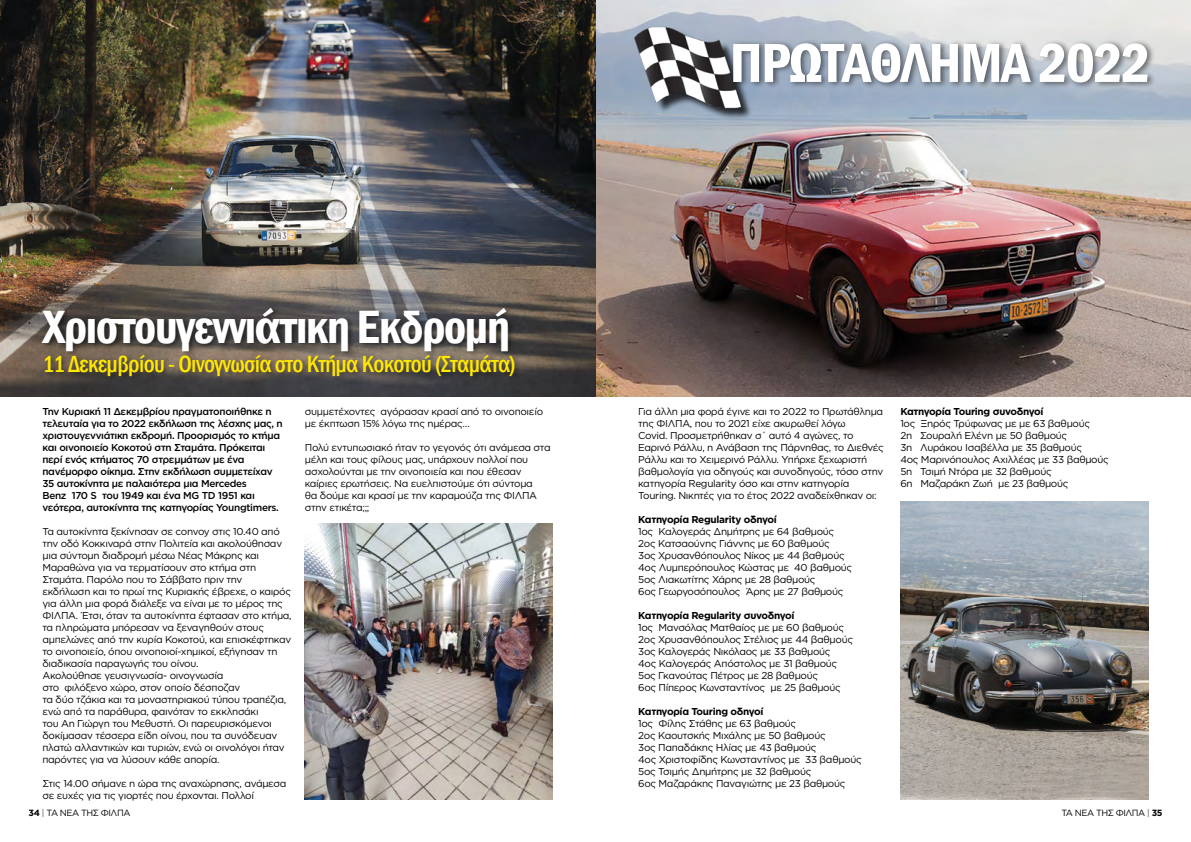
<style>
.page{position:relative;width:1191px;height:842px;background:#fff}
.page>*{position:absolute;margin:0;border:0;box-sizing:border-box;transform-origin:0 0}
.t1{font:600 condensed 57px "Franklin Gothic";letter-spacing:-.025em;color:#fff}
.t2{font:600 condensed 48px "Franklin Gothic";letter-spacing:-.025em;color:#fff}
.t3{font:500 condensed 24px "Franklin Gothic";letter-spacing:-.025em;color:#ffe800}
.t4{font:10px/12px "Gotham Greek";letter-spacing:-.03em;color:#000}
.t5{font:500 10px/12px "Gotham Greek";letter-spacing:-.03em;color:#000}
.t6{font:700 10px "Gotham Greek";letter-spacing:-.03em;color:#000}
.t7{font:9px "Gotham Greek";letter-spacing:-.05em;color:#000}
.s1{font-weight:700}
.s2{font-weight:300}
</style>
<div class="page">
<img style="left:0;top:0;width:1191px;height:396px">
<div style="left:637px;top:28px;width:116px;height:92px;background:#000;opacity:.75"></div>
<img style="left:629px;top:23px;width:112px;height:88px">
<div style="left:39px;top:304px;width:483px;height:79px;background:#000;opacity:.5"></div>
<div style="left:730px;top:39px;width:425px;height:50px;background:#000;opacity:.5"></div>
<img style="left:305px;top:523px;width:248px;height:276px">
<img style="left:900px;top:502px;width:248px;height:297px">
<h1 class="t1" style="left:729px;top:25px;width:422px">ΠΡΩΤΑΘΛΗΜΑ 2022</h1>
<h2 class="t2" style="left:43px;top:295px;width:469px">Χριστουγεννιάτικη Εκδρομή</h2>
<h3 class="t3" style="left:43px;top:348px;width:475px">11 Δεκεμβρίου - Οινογνωσία στο Κτήμα Κοκοτού (Σταμάτα)</h3>
<p class="t5" style="left:42px;top:405px;width:242px">Την Κυριακή 11 Δεκεμβρίου πραγματοποιήθηκε η τελευταία για το 2022 εκδήλωση της λέσχης μας, η χριστουγεννιάτικη εκδρομή. Προορισμός το κτήμα και οινοποιείο Κοκοτού στη Σταμάτα. Πρόκειται περί ενός κτήματος 70 στρεμμάτων με ένα πανέμορφο οίκημα. Στην εκδήλωση συμμετείχαν 35 αυτοκίνητα με παλαιότερα μια Mercedes<br>Benz 170 S του 1949 και ένα MG TD 1951 και νεότερα, αυτοκίνητα της κατηγορίας Youngtimers.</p>
<p class="t4" style="left:42px;top:525px;width:251px">Τα αυτοκίνητα ξεκίνησαν σε convoy στις 10.40 από την οδό Κοκκιναρά στην Πολιτεία και ακολούθησαν μια σύντομη διαδρομή μέσω Νέας Μάκρης και Μαραθώνα για να τερματίσουν στο κτήμα στη Σταμάτα. Παρόλο που το Σάββατο πριν την εκδήλωση και το πρωί της Κυριακής έβρεχε, ο καιρός για άλλη μια φορά διάλεξε να είναι με το μέρος της ΦΙΛΠΑ. Έτσι, όταν τα αυτοκίνητα έφτασαν στο κτήμα, τα πληρώματα μπόρεσαν να ξεναγηθούν στους αμπελώνες από την κυρία Κοκοτού, και επισκέφτηκαν το οινοποιείο, όπου οινοποιοί-χημικοί, εξήγησαν τη διαδικασία παραγωγής του οίνου.<br>Ακολούθησε γευσιγνωσία- οινογνωσία<br>στο φιλόξενο χώρο, στον οποίο δέσποζαν<br>τα δύο τζάκια και τα μοναστηριακού τύπου τραπέζια, ενώ από τα παράθυρα, φαινόταν το εκκλησάκι<br>του Αη Γιώργη του Μεθυστή. Οι παρευρισκόμενοι δοκίμασαν τέσσερα είδη οίνου, που τα συνόδευαν πλατώ αλλαντικών και τυριών, ενώ οι οινολόγοι ήταν παρόντες για να λύσουν κάθε απορία.</p>
<p class="t4" style="left:42px;top:777px;width:245px">Στις 14.00 σήμανε η ώρα της αναχώρησης, ανάμεσα σε ευχές για τις γιορτές που έρχονται. Πολλοί</p>
<p class="t4" style="left:305px;top:405px;width:240px">συμμετέχοντες αγόρασαν κρασί από το οινοποιείο με έκπτωση 15% λόγω της ημέρας…</p>
<p class="t4" style="left:305px;top:441px;width:247px">Πολύ εντυπωσιακό ήταν το γεγονός ότι ανάμεσα στα μέλη και τους φίλους μας, υπάρχουν πολλοί που ασχολούνται με την οινοποιεία και που έθεσαν καίριες ερωτήσεις. Να ευελπιστούμε ότι σύντομα<br>θα δούμε και κρασί με την καραμούζα της ΦΙΛΠΑ στην ετικέτα;;;</p>
<p class="t4" style="left:638px;top:405px;width:247px">Για άλλη μια φορά έγινε και το 2022 το Πρωτάθλημα της ΦΙΛΠΑ, που το 2021 είχε ακυρωθεί λόγω<br>Covid. Προσμετρήθηκαν σ΄ αυτό 4 αγώνες, το Εαρινό Ράλλυ, η Ανάβαση της Πάρνηθας, το Διεθνές Ράλλυ και το Χειμερινό Ράλλυ. Υπήρχε ξεχωριστή βαθμολογία για οδηγούς και συνοδηγούς, τόσο στην κατηγορία Regularity όσο και στην κατηγορία Touring. Νικητές για το έτος 2022 αναδείχθηκαν οι:</p>
<p class="t6" style="left:638px;top:513px;width:140px">Κατηγορία Regularity οδηγοί</p>
<p class="t4" style="left:638px;top:525px;width:216px">1ος Καλογεράς Δημήτρης με 64 βαθμούς 2ος Κατσαούνης Γιάννης με 60 βαθμούς<br>3ος Χρυσανθόπουλος Νίκος με 44 βαθμούς 4ος Λυμπερόπουλος Κώστας με 40 βαθμούς 5ος Λιακωτίτης Χάρης με 28 βαθμούς<br>6ος Γεωργοσόπουλος Άρης με 27 βαθμούς</p>
<p class="t6" style="left:638px;top:609px;width:158px">Κατηγορία Regularity συνοδηγοί</p>
<p class="t4" style="left:638px;top:621px;width:216px">1ος Μανσόλας Ματθαίος με με 60 βαθμούς 2ος Χρυσανθόπουλος Στέλιος με 44 βαθμούς 3ος Καλογεράς Νικόλαος με 33 βαθμούς<br>4ος Καλογεράς Απόστολος με 31 βαθμούς 5ος Γκανούτας Πέτρος με 28 βαθμούς<br>6ος Πίπερος Κωνσταντίνος με 25 βαθμούς</p>
<p class="t6" style="left:638px;top:705px;width:127px">Κατηγορία Touring οδηγοί</p>
<p class="t4" style="left:638px;top:717px;width:225px">1ος Φίλης Στάθης με 63 βαθμούς<br>2ος Καουτσκής Μιχάλης με 50 βαθμούς<br>3ος Παπαδάκης Ηλίας με 43 βαθμούς<br>4ος Χριστοφίδης Κωνσταντίνος με 33 βαθμούς 5ος Τσιμής Δημήτρης με 32 βαθμούς<br>6ος Μαζαράκης Παναγιώτης με 23 βαθμούς</p>
<p class="t6" style="left:900px;top:406px;width:145px">Κατηγορία Touring συνοδηγοί</p>
<p class="t4" style="left:900px;top:417px;width:210px">1ος Ξηρός Τρύφωνας με με 63 βαθμούς<br>2η Σουραλή Ελένη με 50 βαθμούς<br>3η Λυράκου Ισαβέλλα με 35 βαθμούς<br>4ος Μαρινόπουλος Αχιλλέας με 33 βαθμούς<br>5η Τσιμή Ντόρα με 32 βαθμούς<br>6η Μαζαράκη Ζωή με 23 βαθμούς</p>
<p class="t7" style="left:29px;top:807px;width:103px"><span class="s1">34</span> <span class="s2">|</span> ΤΑ ΝΈΑ ΤΗΣ ΦΙΛΠΑ</p>
<p class="t7" style="left:1061px;top:807px;width:103px">ΤΑ ΝΈΑ ΤΗΣ ΦΙΛΠΑ <span class="s2">|</span> <span class="s1">35</span></p>
</div>
